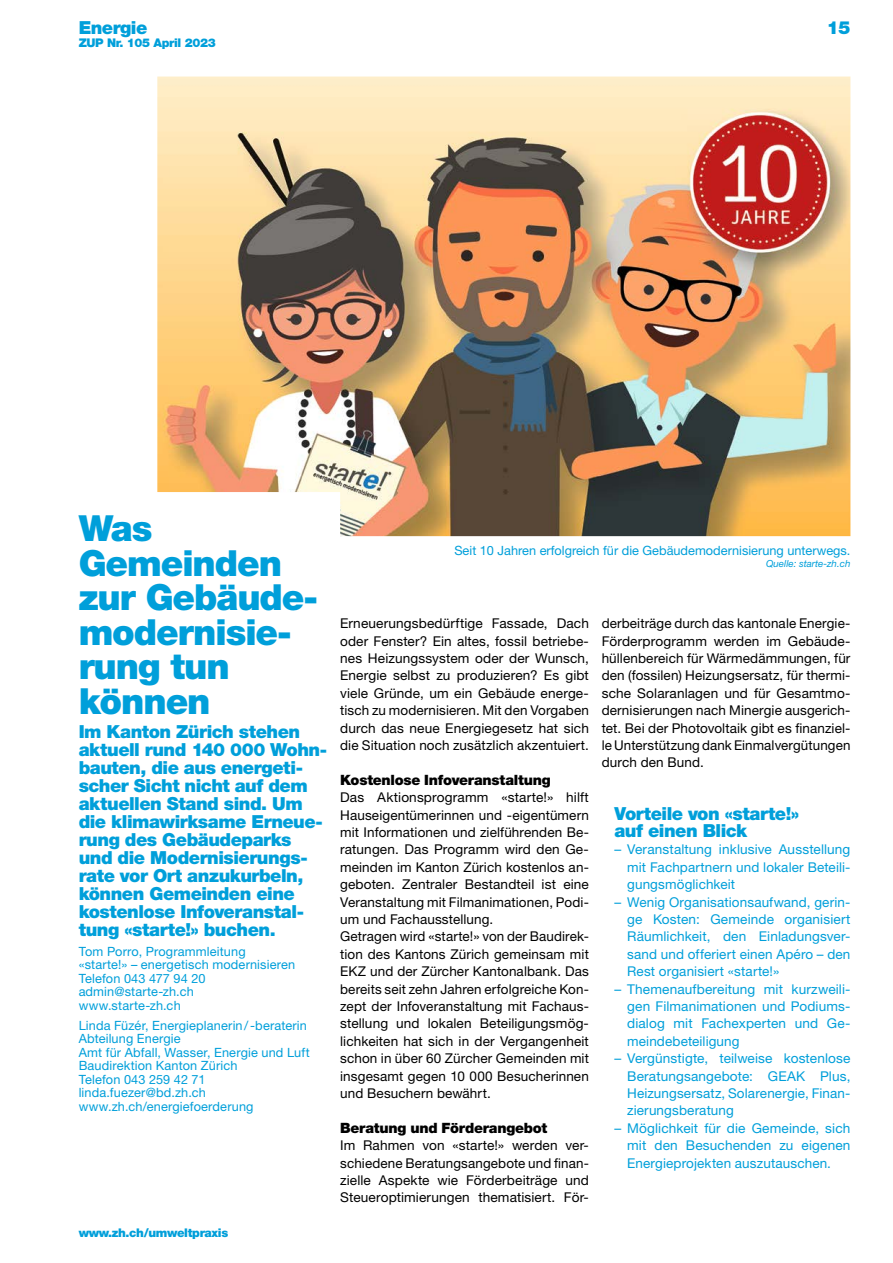
<style>
.page{position:relative;width:893px;height:1263px;background:#fff}
.page>*{position:absolute;margin:0;border:0;box-sizing:border-box;transform-origin:0 0}
.t1{font:900 36px/34.5px "Helvetica Neue LT Std";letter-spacing:-.03em;color:#009fda}
.t2{font:900 18px/18px "Helvetica Neue LT Std";letter-spacing:-.025em;color:#009fda}
.t3{font:900 14.25px "Helvetica Neue LT Std";letter-spacing:-.015em;color:#000}
.t4{font:13.5px/17.4px "Helvetica Neue LT Std";letter-spacing:.01em;color:#000;text-align:justify}
.t5{font:13.5px/17.4px "Helvetica Neue LT Std";letter-spacing:.01em;color:#009fda;text-align:justify}
.t6{font:12.75px/13.5px "Helvetica Neue LT Std";letter-spacing:.01em;color:#009fda}
.t7{font:900 12px "Helvetica Neue LT Std";letter-spacing:-.03em;color:#009fda}
.t8{font:italic 9.75px "Helvetica Neue LT Std";color:#009fda}
</style>
<div class="page">
<img style="left:157px;top:77px;width:693px;height:459px">
<h2 class="t2" style="left:79px;top:19px;width:70px">Energie</h2>
<p class="t7" style="left:79px;top:35px;width:139px">ZUP Nr. 105 April 2023</p>
<h2 class="t2" style="left:827px;top:19px;width:25px">15</h2>
<h1 class="t1" style="left:79px;top:511px;width:241px">Was<br>Gemeinden zur Gebäude&shy;modernisie&shy;rung tun können</h1>
<p class="t2" style="left:79px;top:722px;width:250px">Im Kanton Zürich stehen aktuell rund 140 000 Wohn&shy;bauten, die aus energeti&shy;scher Sicht nicht auf dem aktuellen Stand sind. Um die klimawirksame Erneue&shy;rung des Gebäudeparks und die Modernisierungs&shy;rate vor Ort anzukurbeln, können Gemeinden eine kostenlose Infoveranstal&shy;tung «starte!» buchen.</p>
<p class="t6" style="left:79px;top:944px;width:218px">Tom Porro, Programmleitung «starte!» – energetisch modernisieren<br>Telefon 043 477 94 20 admin@starte-zh.ch www.starte-zh.ch</p>
<p class="t6" style="left:79px;top:1018px;width:233px">Linda Füzér, Energieplanerin / -beraterin<br>Abteilung Energie<br>Amt für Abfall, Wasser, Energie und Luft<br>Baudirektion Kanton Zürich<br>Telefon 043 259 42 71 linda.fuezer@bd.zh.ch www.zh.ch/energiefoerderung</p>
<p class="t7" style="left:79px;top:1226px;width:151px">www.zh.ch/umweltpraxis</p>
<p class="t6" style="left:454px;top:544px;width:398px">Seit 10 Jahren erfolgreich für die Gebäudemodernisierung unterwegs.</p>
<p class="t8" style="left:766px;top:557px;width:86px">Quelle: starte-zh.ch</p>
<p class="t4" style="left:340px;top:614px;width:250px">Erneuerungsbedürftige Fassade, Dach oder Fenster? Ein altes, fossil betriebe&shy;nes Heizungssystem oder der Wunsch, Energie selbst zu produzieren? Es gibt viele Gründe, um ein Gebäude energe&shy;tisch zu modernisieren. Mit den Vorgaben durch das neue Energiegesetz hat sich die Situation noch zusätzlich akzentuiert.</p>
<p class="t3" style="left:340px;top:771px;width:212px">Kostenlose Infoveranstaltung</p>
<p class="t4" style="left:340px;top:788px;width:250px;text-align:left">Das Aktionsprogramm «starte!» hilft Hauseigentümerinnen und -eigentümern mit Informationen und zielführenden Be&shy;ratungen. Das Programm wird den Ge&shy;meinden im Kanton Zürich kostenlos an&shy;geboten. Zentraler Bestandteil ist eine Veranstaltung mit Filmanimationen, Podi&shy;um und Fachausstellung.<br>Getragen wird «starte!» von der Baudirek&shy;tion des Kantons Zürich gemeinsam mit EKZ und der Zürcher Kantonalbank. Das bereits seit zehn Jahren erfolgreiche Kon&shy;zept der Infoveranstaltung mit Fachaus&shy;stellung und lokalen Beteiligungsmög&shy;lichkeiten hat sich in der Vergangenheit schon in über 60 Zürcher Gemeinden mit insgesamt gegen 10 000 Besucherinnen und Besuchern bewährt.</p>
<p class="t3" style="left:340px;top:1119px;width:209px">Beratung und Förderangebot</p>
<p class="t4" style="left:340px;top:1136px;width:250px">Im Rahmen von «starte!» werden ver&shy;schiedene Beratungsangebote und finan&shy;zielle Aspekte wie Förderbeiträge und Steueroptimierungen thematisiert. För-</p>
<p class="t4" style="left:602px;top:614px;width:250px">derbeiträge durch das kantonale Energie-Förderprogramm werden im Gebäude&shy;hüllenbereich für Wärmedämmungen, für den (fossilen) Heizungsersatz, für thermi&shy;sche Solaranlagen und für Gesamtmo&shy;dernisierungen nach Minergie ausgerich&shy;tet. Bei der Photovoltaik gibt es finanziel&shy;le Unterstützung dank Einmalvergütungen durch den Bund.</p>
<h2 class="t2" style="left:614px;top:804px;width:186px;line-height:17.4px">Vorteile von «starte!» auf einen Blick</h2>
<p class="t5" style="left:627px;top:841px;width:225px;text-indent:-13px">– Veranstaltung inklusive Ausstellung mit Fachpartnern und lokaler Beteili&shy;gungsmöglichkeit</p>
<p class="t5" style="left:627px;top:893px;width:225px;text-indent:-13px">– Wenig Organisationsaufwand, gerin&shy;ge Kosten: Gemeinde organisiert Räumlichkeit, den Einladungsver&shy;sand und offeriert einen Apéro – den Rest organisiert «starte!»</p>
<p class="t5" style="left:627px;top:980px;width:223px;text-indent:-13px">– Themenaufbereitung mit kurzweili&shy;gen Filmanimationen und Podiums&shy;dialog mit Fachexperten und Ge&shy;meindebeteiligung</p>
<p class="t5" style="left:627px;top:1049px;width:225px;text-indent:-13px">– Vergünstigte, teilweise kostenlose Beratungsangebote: GEAK Plus, Heizungsersatz, Solarenergie, Finan&shy;zierungsberatung</p>
<p class="t5" style="left:627px;top:1119px;width:225px;text-indent:-13px">– Möglichkeit für die Gemeinde, sich mit den Besuchenden zu eigenen Energieprojekten auszutauschen.</p>
</div>
